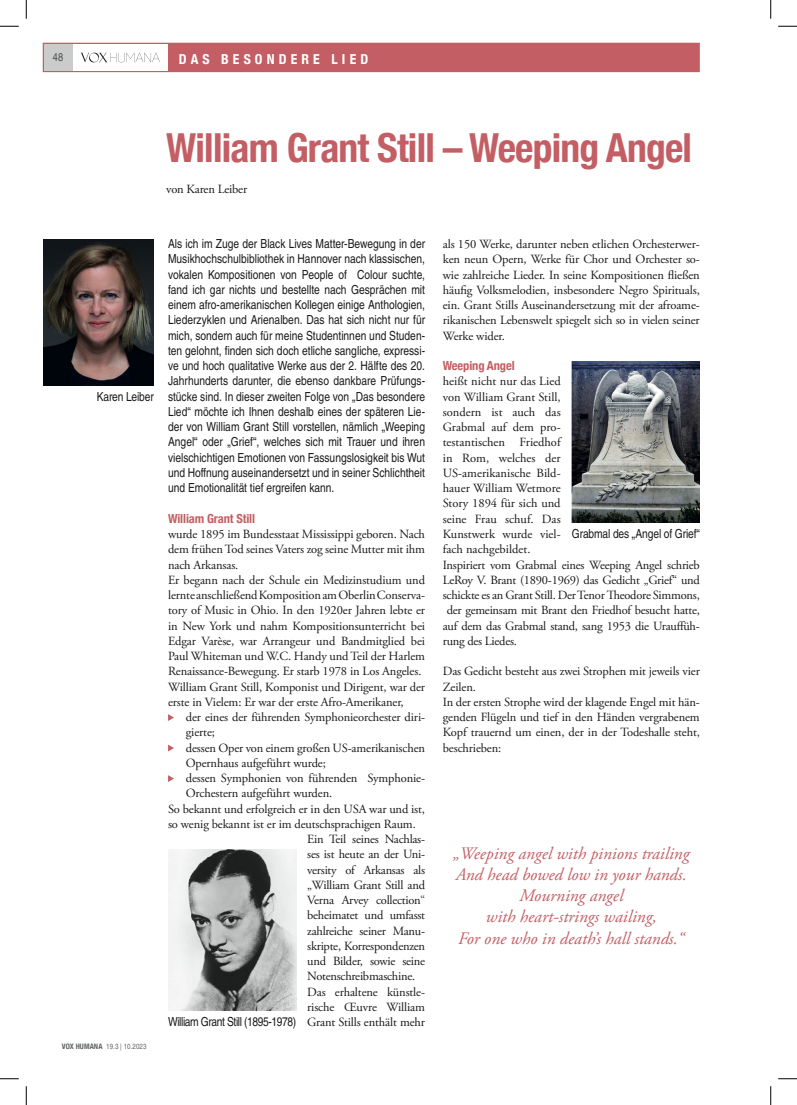
<style>
.page{position:relative;width:797px;height:1105px;background:#fff}
.page>*{position:absolute;margin:0;border:0;box-sizing:border-box;transform-origin:0 0}
.t1{font:700 condensed 40px "Helvetica Neue";letter-spacing:-.02em;color:#c35e64}
.t2{font:italic 17.5px/21.2px "Adobe Garamond Pro";color:#c35e64;text-align:center}
.t3{font:700 condensed 13.75px "Helvetica Neue";letter-spacing:.3em;color:#fff}
.t4{font:12.5px/15.2px "Adobe Garamond Pro";letter-spacing:-.01em;color:#1a1a1a}
.t5{font:12.5px/15.2px "Nimbus San Con L";letter-spacing:-.01em;color:#1a1a1a;text-align:justify}
.t6{font:700 condensed 12.5px "Helvetica Neue";letter-spacing:-.01em;color:#c35e64}
.t7{font:12.5px "Nimbus San Con L";letter-spacing:-.03em;color:#1a1a1a}
.t8{font:11.25px "Nimbus San Con L";color:#4c4e4d}
.t9{font:7.5px "Nimbus San Con L";letter-spacing:.01em;color:#626464}
.s1{font-family:"Helvetica Neue";font-weight:700;font-stretch:condensed}
</style>
<div class="page">
<svg style="left:168px;top:714px;width:6px;height:7px"></svg>
<svg style="left:168px;top:745px;width:6px;height:6px"></svg>
<svg style="left:168px;top:775px;width:6px;height:7px"></svg>
<img style="left:168px;top:849px;width:128px;height:162px">
<img style="left:571px;top:361px;width:128px;height:162px">
<div style="left:43px;top:43px;width:656px;height:29px;background:#c35e64"></div>
<img style="left:44px;top:239px;width:110px;height:146px">
<div style="left:70px;top:44px;width:98px;height:27px;background:#fff"></div>
<svg style="left:81px;top:53px;width:79px;height:9px"></svg>
<div style="left:44px;top:44px;width:28px;height:27px;background:#cacccb"></div>
<svg style="left:0;top:25px;width:19px;height:2px"></svg>
<svg style="left:778px;top:25px;width:19px;height:2px"></svg>
<svg style="left:0;top:1078px;width:19px;height:1px"></svg>
<svg style="left:778px;top:1078px;width:19px;height:1px"></svg>
<svg style="left:25px;top:0;width:2px;height:19px"></svg>
<svg style="left:25px;top:1086px;width:2px;height:19px"></svg>
<svg style="left:770px;top:0;width:1px;height:19px"></svg>
<svg style="left:770px;top:1086px;width:1px;height:19px"></svg>
<p class="t8" style="left:53px;top:49px;width:12px">48</p>
<p class="t3" style="left:179px;top:50px;width:191px">DAS BESONDERE LIED</p>
<h1 class="t1" style="left:166px;top:123px;width:527px">William Grant Still – Weeping Angel</h1>
<p class="t4" style="left:166px;top:182px;width:82px">von Karen Leiber</p>
<p class="t5" style="left:97px;top:388px;width:58px">Karen Leiber</p>
<p class="t9" style="left:62px;top:1040px;width:86px"><span class="s1">VOX HUMANA</span> 19.3 | 10.2023</p>
<p class="t5" style="left:168px;top:236px;width:258px">Als ich im Zuge der Black Lives Matter-Bewegung in der Musikhochschulbibliothek in Hannover nach klassischen, vokalen Kompositionen von People of Colour suchte, fand ich gar nichts und bestellte nach Gesprächen mit einem afro-amerikanischen Kollegen einige Anthologien, Liederzyklen und Arienalben. Das hat sich nicht nur für mich, sondern auch für meine Studentinnen und Studen&shy;ten gelohnt, finden sich doch etliche sangliche, expressi&shy;ve und hoch qualitative Werke aus der 2. Hälfte des 20.<br>Jahrhunderts darunter, die ebenso dankbare Prüfungs&shy;stücke sind. In dieser zweiten Folge von „Das besondere Lied“ möchte ich Ihnen deshalb eines der späteren Lie&shy;der von William Grant Still vorstellen, nämlich „Weeping Angel“ oder „Grief“, welches sich mit Trauer und ihren vielschichtigen Emotionen von Fassungslosigkeit bis Wut und Hoffnung auseinandersetzt und in seiner Schlichtheit und Emotionalität tief ergreifen kann.</p>
<p class="t6" style="left:168px;top:511px;width:88px">William Grant Still</p>
<p class="t4" style="left:168px;top:527px;width:258px">wurde 1895 im Bundesstaat Mississippi geboren. Nach dem frühen Tod seines Vaters zog seine Mutter mit ihm nach Arkansas.<br>Er begann nach der Schule ein Medizinstudium und lernte anschließend Komposition am Oberlin Conserva&shy;tory of Music in Ohio. In den 1920er Jahren lebte er in New York und nahm Kompositionsunterricht bei Edgar Varèse, war Arrangeur und Bandmitglied bei Paul Whiteman und W.C. Handy und Teil der Harlem Renaissance-Bewegung. Er starb 1978 in Los Angeles.<br>William Grant Still, Komponist und Dirigent, war der erste in Vielem: Er war der erste Afro-Amerikaner,</p>
<p class="t4" style="left:186px;top:710px;width:241px">der eines der führenden Symphonieorchester diri-</p>
<p class="t4" style="left:186px;top:725px;width:31px">gierte;</p>
<p class="t4" style="left:186px;top:740px;width:241px">dessen Oper von einem großen US-amerikanischen</p>
<p class="t4" style="left:186px;top:756px;width:142px">Opernhaus aufgeführt wurde;</p>
<p class="t4" style="left:186px;top:771px;width:241px">dessen Symphonien von führenden Symphonie-</p>
<p class="t4" style="left:186px;top:786px;width:148px">Orchestern aufgeführt wurden.</p>
<p class="t4" style="left:168px;top:801px;width:258px">So bekannt und erfolgreich er in den USA war und ist,</p>
<p class="t4" style="left:168px;top:817px;width:249px">so wenig bekannt ist er im deutschsprachigen Raum.</p>
<p class="t4" style="left:307px;top:832px;width:119px">Ein Teil seines Nachlas-</p>
<p class="t4" style="left:307px;top:847px;width:119px">ses ist heute an der Uni-</p>
<p class="t4" style="left:307px;top:862px;width:119px">versity of Arkansas als</p>
<p class="t4" style="left:307px;top:878px;width:119px">„William Grant Still and</p>
<p class="t4" style="left:307px;top:893px;width:119px">Verna Arvey collection“</p>
<p class="t4" style="left:307px;top:908px;width:119px">beheimatet und umfasst</p>
<p class="t4" style="left:307px;top:923px;width:119px">zahlreiche seiner Manu-</p>
<p class="t4" style="left:307px;top:939px;width:119px">skripte, Korrespondenzen</p>
<p class="t4" style="left:307px;top:954px;width:119px">und Bilder, sowie seine</p>
<p class="t4" style="left:307px;top:969px;width:109px">Notenschreibmaschine.</p>
<p class="t4" style="left:307px;top:984px;width:119px">Das erhaltene künstle-</p>
<p class="t4" style="left:307px;top:1000px;width:119px">rische Œuvre William</p>
<p class="t4" style="left:307px;top:1015px;width:119px">Grant Stills enthält mehr</p>
<p class="t7" style="left:168px;top:1012px;width:130px">William Grant Still (1895-1978)</p>
<p class="t4" style="left:443px;top:237px;width:258px;text-align:justify">als 150 Werke, darunter neben etlichen Orchesterwer&shy;ken neun Opern, Werke für Chor und Orchester so&shy;wie zahlreiche Lieder. In seine Kompositionen fließen häufig Volksmelodien, insbesondere Negro Spirituals, ein. Grant Stills Auseinandersetzung mit der afroame&shy;rikanischen Lebenswelt spiegelt sich so in vielen seiner Werke wider.</p>
<p class="t6" style="left:443px;top:358px;width:73px">Weeping Angel</p>
<p class="t4" style="left:443px;top:374px;width:119px">heißt nicht nur das Lied</p>
<p class="t4" style="left:443px;top:390px;width:119px">von William Grant Still,</p>
<p class="t4" style="left:443px;top:405px;width:119px">sondern ist auch das</p>
<p class="t4" style="left:443px;top:420px;width:119px">Grabmal auf dem pro-</p>
<p class="t4" style="left:443px;top:435px;width:119px">testantischen Friedhof</p>
<p class="t4" style="left:443px;top:451px;width:119px">in Rom, welches der</p>
<p class="t4" style="left:443px;top:466px;width:119px">US-amerikanische Bild-</p>
<p class="t4" style="left:443px;top:481px;width:119px">hauer William Wetmore</p>
<p class="t4" style="left:443px;top:496px;width:119px">Story 1894 für sich und</p>
<p class="t4" style="left:443px;top:512px;width:119px">seine Frau schuf. Das</p>
<p class="t4" style="left:443px;top:527px;width:119px">Kunstwerk wurde viel-</p>
<p class="t4" style="left:443px;top:542px;width:89px">fach nachgebildet.</p>
<p class="t4" style="left:443px;top:557px;width:258px">Inspiriert vom Grabmal eines Weeping Angel schrieb</p>
<p class="t4" style="left:443px;top:573px;width:258px">LeRoy V. Brant (1890-1969) das Gedicht „Grief“ und</p>
<p class="t4" style="left:443px;top:588px;width:258px">schickte es an Grant Still. Der Tenor Theodore Simmons,</p>
<p class="t4" style="left:447px;top:603px;width:255px">der gemeinsam mit Brant den Friedhof besucht hatte,</p>
<p class="t4" style="left:443px;top:618px;width:258px">auf dem das Grabmal stand, sang 1953 die Urauffüh-</p>
<p class="t4" style="left:443px;top:634px;width:76px">rung des Liedes.</p>
<p class="t4" style="left:443px;top:664px;width:258px">Das Gedicht besteht aus zwei Strophen mit jeweils vier Zeilen.<br>In der ersten Strophe wird der klagende Engel mit hän&shy;genden Flügeln und tief in den Händen vergrabenem Kopf trauernd um einen, der in der Todeshalle steht, beschrieben:</p>
<p class="t5" style="left:572px;top:525px;width:129px">Grabmal des „Angel of Grief“</p>
<h2 class="t2" style="left:453px;top:843px;width:237px">„Weeping angel with pinions trailing<br>And head bowed low in your hands.<br>Mourning angel<br>with heart-strings wailing,<br>For one who in death’s hall stands.“</h2>
</div>
